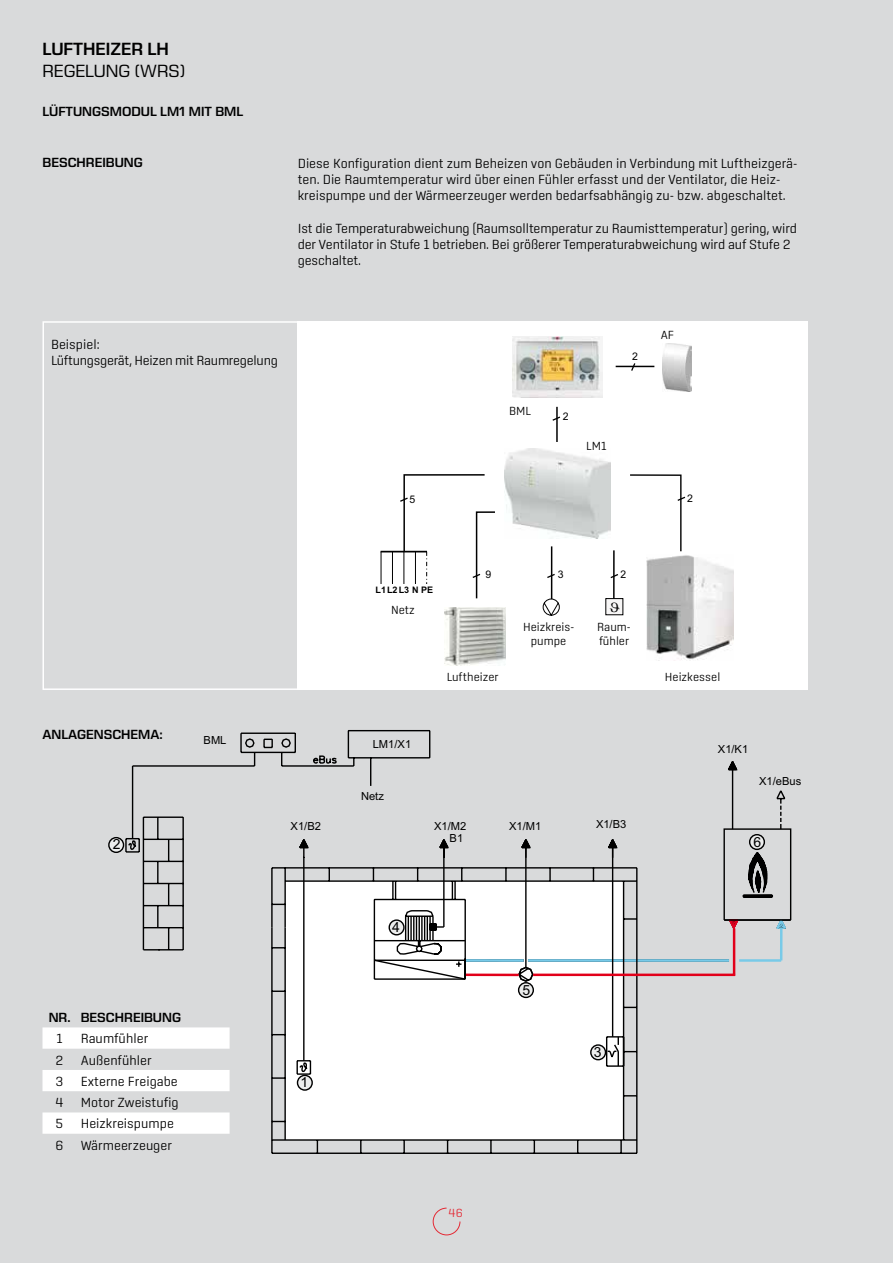
<style>
.page{position:relative;width:893px;height:1263px;background:#d9dadb}
.page>*{position:absolute;margin:0;border:0;box-sizing:border-box;transform-origin:0 0}
.t1{font:18px "Eurostile Next LT Pro";color:#000}
.t2{font:600 18px "Eurostile Next LT Pro";color:#000}
.t3{font:13.95px "Arial";color:#000}
.t4{font:300 13.5px/16.2px "Center";color:#000}
.t5{font:600 13.5px "Eurostile Next LT Pro";color:#000}
.t6{font:300 13.5px/16.2px "Center";letter-spacing:-.02em;color:#000}
.t7{font:300 12px/14.4px "Center";color:#000;text-align:center}
.t8{font:300 12px "Center";color:#e42934}
.t9{font:11.1px/12.5px "Arial";color:#000;text-align:right}
.t10{font:10.5px "Arial";color:#000}
.t11{font:700 9px "Arial";color:#000}
</style>
<div class="page">
<svg style="left:432px;top:1207px;width:29px;height:29px"></svg>
<div style="left:298px;top:321px;width:510px;height:369px;background:#fff"></div>
<hr style="left:381px;top:551px;width:46px;height:1px;background:#000">
<hr style="left:392px;top:552px;width:1px;height:32px;background:#000">
<hr style="left:381px;top:552px;width:1px;height:32px;background:#000">
<img style="left:663px;top:344px;width:28px;height:48px">
<img style="left:646px;top:555px;width:88px;height:106px">
<img style="left:512px;top:336px;width:89px;height:26px">
<img style="left:444px;top:616px;width:62px;height:50px">
<div style="left:42px;top:321px;width:766px;height:369px;border:2px solid #fff"></div>
<svg style="left:271px;top:1134px;width:367px;height:20px"></svg>
<svg style="left:271px;top:1134px;width:349px;height:7px"></svg>
<svg style="left:42px;top:730px;width:750px;height:404px"></svg>
<svg style="left:399px;top:362px;width:288px;height:254px"></svg>
<h1 class="t2" style="left:42px;top:39px;width:128px">LUFTHEIZER LH</h1>
<h1 class="t1" style="left:42px;top:61px;width:144px">REGELUNG (WRS)</h1>
<p class="t5" style="left:43px;top:104px;width:202px">LÜFTUNGSMODUL LM1 MIT BML</p>
<p class="t5" style="left:43px;top:155px;width:102px">BESCHREIBUNG</p>
<p class="t4" style="left:298px;top:155px;width:501px">Diese Konfiguration dient zum Beheizen von Gebäuden in Verbindung mit Luftheizgerä&shy;ten. Die Raumtemperatur wird über einen Fühler erfasst und der Ventilator, die Heiz&shy;kreispumpe und der Wärmeerzeuger werden bedarfsabhängig zu- bzw. abgeschaltet.</p>
<p class="t4" style="left:298px;top:220px;width:501px">Ist die Temperaturabweichung (Raumsolltemperatur zu Raumisttemperatur) gering, wird der Ventilator in Stufe 1 betrieben. Bei größerer Temperaturabweichung wird auf Stufe 2 geschaltet.</p>
<p class="t6" style="left:51px;top:336px;width:228px">Beispiel:<br>Lüftungsgerät, Heizen mit Raumregelung</p>
<p class="t10" style="left:409px;top:493px;width:7px">5</p>
<p class="t7" style="left:509px;top:403px;width:24px">BML</p>
<p class="t10" style="left:563px;top:411px;width:7px">2</p>
<p class="t7" style="left:586px;top:438px;width:22px">LM1</p>
<p class="t10" style="left:632px;top:351px;width:7px">2</p>
<p class="t7" style="left:661px;top:328px;width:15px">AF</p>
<p class="t10" style="left:687px;top:492px;width:7px">2</p>
<p class="t5" style="left:43px;top:727px;width:122px">ANLAGENSCHEMA:</p>
<p class="t3" style="left:113px;top:836px;width:9px">2</p>
<p class="t9" style="left:204px;top:734px;width:24px">BML</p>
<p class="t11" style="left:376px;top:585px;width:59px">L1L2L3 N PE</p>
<p class="t7" style="left:391px;top:602px;width:25px">Netz</p>
<p class="t10" style="left:485px;top:568px;width:7px">9</p>
<p class="t10" style="left:558px;top:569px;width:7px">3</p>
<p class="t7" style="left:523px;top:619px;width:53px">Heizkreis&shy;pumpe</p>
<p class="t7" style="left:597px;top:619px;width:35px;text-align:left">Raum&shy;fühler</p>
<p class="t7" style="left:447px;top:670px;width:53px">Luftheizer</p>
<p class="t7" style="left:665px;top:670px;width:57px">Heizkessel</p>
<p class="t9" style="left:373px;top:738px;width:40px">LM1/X1</p>
<p class="t9" style="left:361px;top:790px;width:24px">Netz</p>
<p class="t9" style="left:718px;top:742px;width:32px">X1/K1</p>
<p class="t9" style="left:759px;top:775px;width:44px">X1/eBus</p>
<p class="t9" style="left:291px;top:820px;width:32px">X1/B2</p>
<p class="t9" style="left:434px;top:819px;width:34px">X1/M2<br>B1</p>
<p class="t9" style="left:509px;top:819px;width:34px">X1/M1</p>
<p class="t9" style="left:596px;top:818px;width:32px">X1/B3</p>
<p class="t3" style="left:753px;top:834px;width:9px">6</p>
<p class="t5" style="left:49px;top:1009px;width:134px">NR. BESCHREIBUNG</p>
<p class="t4" style="left:56px;top:1030px;width:8px">1</p>
<p class="t4" style="left:81px;top:1030px;width:69px">Raumfühler</p>
<p class="t4" style="left:56px;top:1052px;width:9px">2</p>
<p class="t4" style="left:81px;top:1052px;width:72px">Außenfühler</p>
<p class="t4" style="left:56px;top:1073px;width:9px">3</p>
<p class="t4" style="left:81px;top:1073px;width:99px">Externe Freigabe</p>
<p class="t4" style="left:56px;top:1094px;width:10px">4</p>
<p class="t4" style="left:81px;top:1094px;width:99px">Motor Zweistufig</p>
<p class="t4" style="left:56px;top:1115px;width:9px">5</p>
<p class="t4" style="left:81px;top:1115px;width:95px">Heizkreispumpe</p>
<p class="t4" style="left:55px;top:1137px;width:10px">6</p>
<p class="t4" style="left:81px;top:1137px;width:93px">Wärmeerzeuger</p>
<p class="t3" style="left:300px;top:1074px;width:9px">1</p>
<p class="t3" style="left:392px;top:919px;width:9px">4</p>
<p class="t3" style="left:522px;top:982px;width:9px">5</p>
<p class="t8" style="left:449px;top:1206px;width:16px">46</p>
<p class="t3" style="left:594px;top:1044px;width:9px">3</p>
</div>
